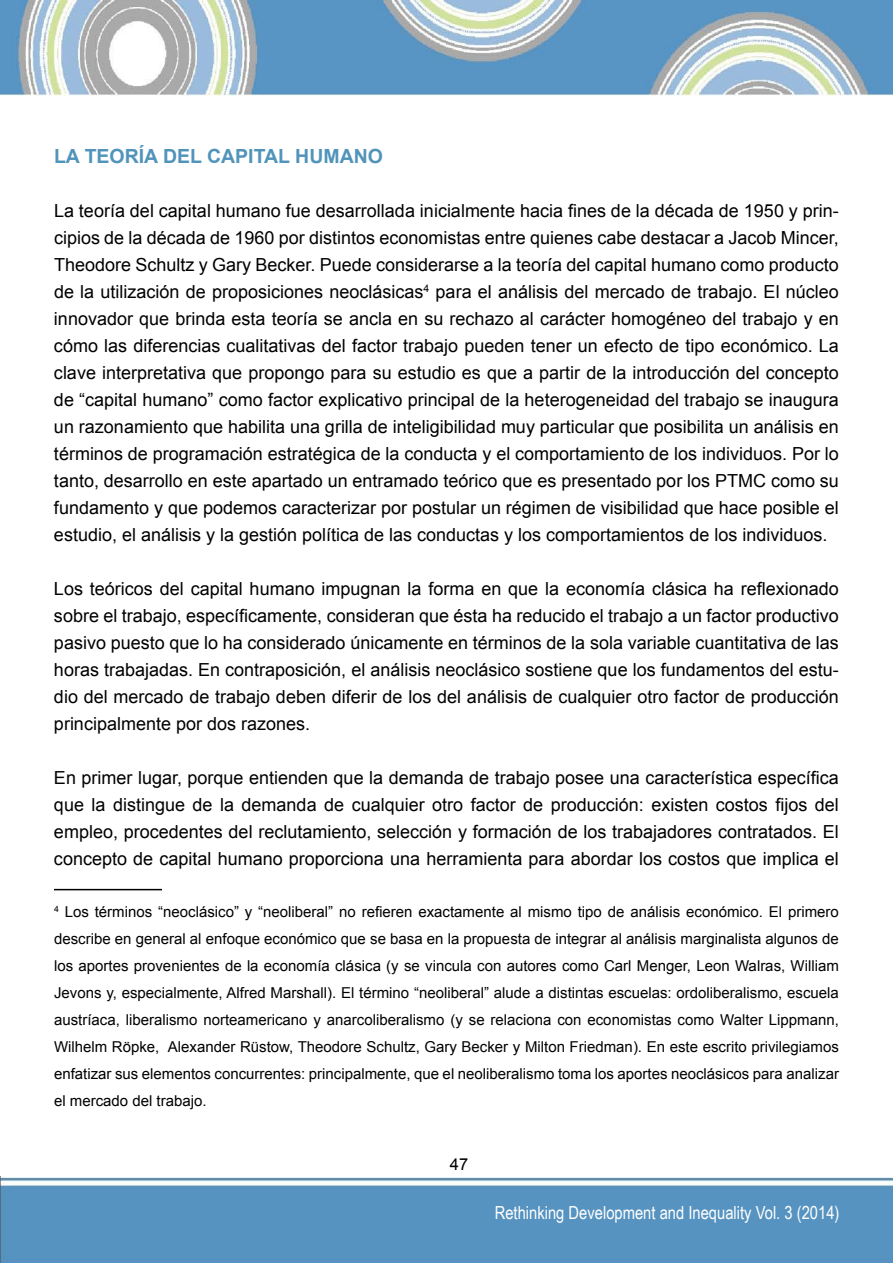
<style>
.page{position:relative;width:893px;height:1263px;background:#fff}
.page>*{position:absolute;margin:0;border:0;box-sizing:border-box;transform-origin:0 0}
.t1{font:700 19.5px "Arial";color:#5194bb}
.t2{font:18px/27px "Arial";color:#000;text-align:justify}
.t3{font:18px "Arial Narrow";color:#fff}
.t4{font:16.5px "Arial";color:#000}
.t5{font:15px/27px "Arial";color:#000;text-align:justify}
</style>
<div class="page">
<img style="left:0;top:0;width:893px;height:96px">
<img style="left:0;top:1176px;width:893px;height:87px">
<hr style="left:54px;top:889px;width:108px;height:1px;background:#000">
<p class="t1" style="left:54px;top:143px;width:330px">LA TEORÍA DEL CAPITAL HUMANO</p>
<p class="t2" style="left:54px;top:197px;width:786px">La teoría del capital humano fue desarrollada inicialmente hacia fines de la década de 1950 y prin&shy;cipios de la década de 1960 por distintos economistas entre quienes cabe destacar a Jacob Mincer, Theodore Schultz y Gary Becker. Puede considerarse a la teoría del capital humano como producto de la utilización de proposiciones neoclásicas<sup>4</sup> para el análisis del mercado de trabajo. El núcleo innovador que brinda esta teoría se ancla en su rechazo al carácter homogéneo del trabajo y en cómo las diferencias cualitativas del factor trabajo pueden tener un efecto de tipo económico. La clave interpretativa que propongo para su estudio es que a partir de la introducción del concepto de “capital humano” como factor explicativo principal de la heterogeneidad del trabajo se inaugura un razonamiento que habilita una grilla de inteligibilidad muy particular que posibilita un análisis en términos de programación estratégica de la conducta y el comportamiento de los individuos. Por lo tanto, desarrollo en este apartado un entramado teórico que es presentado por los PTMC como su fundamento y que podemos caracterizar por postular un régimen de visibilidad que hace posible el estudio, el análisis y la gestión política de las conductas y los comportamientos de los individuos.</p>
<p class="t2" style="left:54px;top:575px;width:786px">Los teóricos del capital humano impugnan la forma en que la economía clásica ha reflexionado sobre el trabajo, específicamente, consideran que ésta ha reducido el trabajo a un factor productivo pasivo puesto que lo ha considerado únicamente en términos de la sola variable cuantitativa de las horas trabajadas. En contraposición, el análisis neoclásico sostiene que los fundamentos del estu&shy;dio del mercado de trabajo deben diferir de los del análisis de cualquier otro factor de producción principalmente por dos razones.</p>
<p class="t2" style="left:54px;top:764px;width:786px">En primer lugar, porque entienden que la demanda de trabajo posee una característica específica que la distingue de la demanda de cualquier otro factor de producción: existen costos fijos del empleo, procedentes del reclutamiento, selección y formación de los trabajadores contratados. El concepto de capital humano proporciona una herramienta para abordar los costos que implica el</p>
<p class="t5" style="left:54px;top:898px;width:786px"><sup>4</sup> Los términos “neoclásico” y “neoliberal” no refieren exactamente al mismo tipo de análisis económico. El primero describe en general al enfoque económico que se basa en la propuesta de integrar al análisis marginalista algunos de los aportes provenientes de la economía clásica (y se vincula con autores como Carl Menger, Leon Walras, William Jevons y, especialmente, Alfred Marshall). El término “neoliberal” alude a distintas escuelas: ordoliberalismo, escuela austríaca, liberalismo norteamericano y anarcoliberalismo (y se relaciona con economistas como Walter Lippmann, Wilhelm Röpke, Alexander Rüstow, Theodore Schultz, Gary Becker y Milton Friedman). En este escrito privilegiamos enfatizar sus elementos concurrentes: principalmente, que el neoliberalismo toma los aportes neoclásicos para analizar el mercado del trabajo.</p>
<p class="t4" style="left:450px;top:1154px;width:20px">47</p>
<p class="t3" style="left:495px;top:1199px;width:346px">Rethinking Development and Inequality Vol. 3 (2014)</p>
</div>
